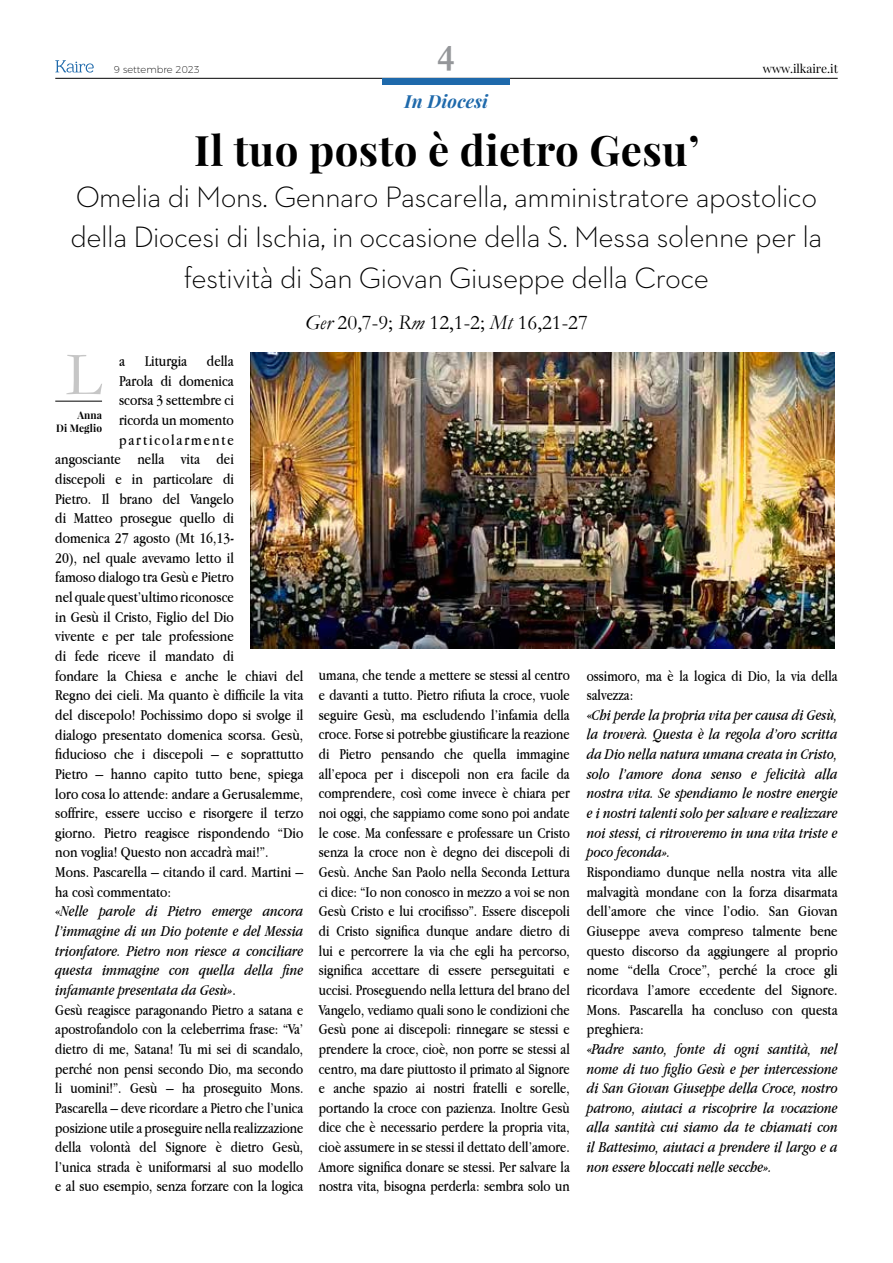
<style>
.page{position:relative;width:893px;height:1263px;background:#fff}
.page>*{position:absolute;margin:0;border:0;box-sizing:border-box;transform-origin:0 0}
.t1{font:63px "Garamond";color:#c6c6c6}
.t2{font:700 42px "Playfair Display";letter-spacing:.01em;color:#000}
.t3{font:700 37.5px "Garamond";color:#949699}
.t4{font:300 30px/40.5px "Neutraface 2 Text";letter-spacing:-.015em;color:#000;text-align:center}
.t5{font:21px "Garamond";color:#000}
.t6{font:italic 700 18px "Playfair Display";letter-spacing:.01em;color:#1e69ab}
.t7{font:15.75px/19.6px "Apple Garamond";color:#000;text-align:justify}
.t8{font:italic 15.75px/19.6px "Apple Garamond";color:#000}
.t9{font:15.75px "Apple Garamond";letter-spacing:.12em;color:#000}
.t10{font:12px "Playfair Display";color:#000}
.t11{font:700 10.5px/13.5px "Playfair Display";letter-spacing:.01em;color:#000;text-align:right;scale:.96 1}
.t12{font:200 9.9px "Montserrat";color:#000}
.s1{font-style:italic}
.s2{font-style:normal}
</style>
<div class="page">
<hr style="left:55px;top:78px;width:783px;height:1px;background:#000">
<div style="left:382px;top:78px;width:127px;height:7px;background:#1e69ab"></div>
<svg style="left:55px;top:60px;width:39px;height:13px"></svg>
<hr style="left:55px;top:401px;width:47px;height:1px;background:#000">
<img style="left:251px;top:352px;width:584px;height:296px">
<p class="t12" style="left:114px;top:62px;width:88px">9 settembre 2023</p>
<h3 class="t3" style="left:437px;top:36px;width:19px">4</h3>
<p class="t6" style="left:405px;top:89px;width:85px">In Diocesi</p>
<h2 class="t2" style="left:194px;top:123px;width:506px">Il tuo posto è dietro Gesu’</h2>
<p class="t10" style="left:763px;top:61px;width:77px">www.ilkaire.it</p>
<h3 class="t4" style="left:71px;top:176px;width:753px">Omelia di Mons. Gennaro Pascarella, amministratore apostolico della Diocesi di Ischia, in occasione della S. Messa solenne per la festività di San Giovan Giuseppe della Croce</h3>
<h3 class="t5" style="left:305px;top:310px;width:284px"><span class="s1">Ger</span> 20,7-9; <span class="s1">Rm</span> 12,1-2; <span class="s1">Mt</span> 16,21-27</h3>
<h1 class="t1" style="left:66px;top:336px;width:38px">L</h1>
<p class="t11" style="left:56px;top:408px;width:49px">Anna<br>Di Meglio</p>
<p class="t7" style="left:119px;top:351px;width:8px">a</p>
<p class="t7" style="left:145px;top:351px;width:44px">Liturgia</p>
<p class="t7" style="left:207px;top:351px;width:28px">della</p>
<p class="t7" style="left:119px;top:370px;width:116px">Parola di domenica</p>
<p class="t7" style="left:119px;top:390px;width:116px">scorsa 3 settembre ci</p>
<p class="t7" style="left:119px;top:410px;width:116px">ricorda un momento</p>
<p class="t9" style="left:119px;top:430px;width:116px">particolarmente</p>
<p class="t7" style="left:55px;top:449px;width:180px">angosciante nella vita dei</p>
<p class="t7" style="left:55px;top:469px;width:180px">discepoli e in particolare di</p>
<p class="t7" style="left:55px;top:488px;width:180px">Pietro. Il brano del Vangelo</p>
<p class="t7" style="left:55px;top:508px;width:180px">di Matteo prosegue quello di</p>
<p class="t7" style="left:55px;top:528px;width:180px">domenica 27 agosto (Mt 16,13-</p>
<p class="t7" style="left:55px;top:547px;width:180px">20), nel quale avevamo letto il</p>
<p class="t7" style="left:55px;top:567px;width:180px">famoso dialogo tra Gesù e Pietro</p>
<p class="t7" style="left:55px;top:587px;width:180px">nel quale quest’ultimo riconosce</p>
<p class="t7" style="left:55px;top:606px;width:180px">in Gesù il Cristo, Figlio del Dio</p>
<p class="t7" style="left:55px;top:626px;width:180px">vivente e per tale professione</p>
<p class="t7" style="left:55px;top:646px;width:180px">di fede riceve il mandato di</p>
<p class="t7" style="left:55px;top:665px;width:250px">fondare la Chiesa e anche le chiavi del</p>
<p class="t7" style="left:55px;top:685px;width:250px">Regno dei cieli. Ma quanto è difficile la vita</p>
<p class="t7" style="left:55px;top:705px;width:250px">del discepolo! Pochissimo dopo si svolge il</p>
<p class="t7" style="left:55px;top:724px;width:250px">dialogo presentato domenica scorsa. Gesù,</p>
<p class="t7" style="left:55px;top:744px;width:250px">fiducioso che i discepoli – e soprattutto</p>
<p class="t7" style="left:55px;top:764px;width:250px">Pietro – hanno capito tutto bene, spiega</p>
<p class="t7" style="left:55px;top:783px;width:250px">loro cosa lo attende: andare a Gerusalemme,</p>
<p class="t7" style="left:55px;top:803px;width:250px">soffrire, essere ucciso e risorgere il terzo</p>
<p class="t7" style="left:55px;top:823px;width:250px">giorno. Pietro reagisce rispondendo “Dio</p>
<p class="t7" style="left:55px;top:842px;width:215px">non voglia! Questo non accadrà mai!”.</p>
<p class="t7" style="left:55px;top:862px;width:250px">Mons. Pascarella – citando il card. Martini –</p>
<p class="t7" style="left:55px;top:882px;width:117px">ha così commentato:</p>
<p class="t8" style="left:55px;top:901px;width:250px"><span class="s2">«</span>Nelle parole di Pietro emerge ancora</p>
<p class="t8" style="left:55px;top:921px;width:250px">l’immagine di un Dio potente e del Messia</p>
<p class="t8" style="left:55px;top:941px;width:250px">trionfatore. Pietro non riesce a conciliare</p>
<p class="t8" style="left:55px;top:960px;width:250px">questa immagine con quella della fine</p>
<p class="t8" style="left:55px;top:980px;width:182px">infamante presentata da Gesù»<span class="s2">.</span></p>
<p class="t7" style="left:55px;top:999px;width:250px">Gesù reagisce paragonando Pietro a satana e</p>
<p class="t7" style="left:55px;top:1019px;width:250px">apostrofandolo con la celeberrima frase: “Va’</p>
<p class="t7" style="left:55px;top:1039px;width:249px">dietro di me, Satana! Tu mi sei di scandalo,</p>
<p class="t7" style="left:55px;top:1058px;width:250px">perché non pensi secondo Dio, ma secondo</p>
<p class="t7" style="left:55px;top:1078px;width:250px">li uomini!”. Gesù – ha proseguito Mons.</p>
<p class="t7" style="left:55px;top:1098px;width:250px">Pascarella – deve ricordare a Pietro che l’unica</p>
<p class="t7" style="left:55px;top:1117px;width:250px">posizione utile a proseguire nella realizzazione</p>
<p class="t7" style="left:55px;top:1137px;width:250px">della volontà del Signore è dietro Gesù,</p>
<p class="t7" style="left:55px;top:1156px;width:250px">l’unica strada è uniformarsi al suo modello</p>
<p class="t7" style="left:55px;top:1176px;width:250px">e al suo esempio, senza forzare con la logica</p>
<p class="t7" style="left:319px;top:665px;width:252px">umana, che tende a mettere se stessi al centro e davanti a tutto. Pietro rifiuta la croce, vuole seguire Gesù, ma escludendo l’infamia della croce. Forse si potrebbe giustificare la reazione di Pietro pensando che quella immagine all’epoca per i discepoli non era facile da comprendere, così come invece è chiara per noi oggi, che sappiamo come sono poi andate le cose. Ma confessare e professare un Cristo senza la croce non è degno dei discepoli di Gesù. Anche San Paolo nella Seconda Lettura ci dice: “Io non conosco in mezzo a voi se non Gesù Cristo e lui crocifisso”. Essere discepoli di Cristo significa dunque andare dietro di lui e percorrere la via che egli ha percorso, significa accettare di essere perseguitati e uccisi. Proseguendo nella lettura del brano del Vangelo, vediamo quali sono le condizioni che Gesù pone ai discepoli: rinnegare se stessi e prendere la croce, cioè, non porre se stessi al centro, ma dare piuttosto il primato al Signore e anche spazio ai nostri fratelli e sorelle, portando la croce con pazienza. Inoltre Gesù dice che è necessario perdere la propria vita, cioè assumere in se stessi il dettato dell’amore.<br>Amore significa donare se stessi. Per salvare la nostra vita, bisogna perderla: sembra solo un</p>
<p class="t8" style="left:587px;top:665px;width:252px"><span class="s2">ossimoro, ma è la logica di Dio, la via della salvezza:<br>«</span>Chi perde la propria vita per causa di Gesù, la troverà. Questa è la regola d’oro scritta da Dio nella natura umana creata in Cristo, solo l’amore dona senso e felicità alla nostra vita. Se spendiamo le nostre energie e i nostri talenti solo per salvare e realizzare noi stessi, ci ritroveremo in una vita triste e poco feconda».</p>
<p class="t7" style="left:587px;top:862px;width:252px;text-align:left">Rispondiamo dunque nella nostra vita alle malvagità mondane con la forza disarmata dell’amore che vince l’odio. San Giovan Giuseppe aveva compreso talmente bene questo discorso da aggiungere al proprio nome “della Croce”, perché la croce gli ricordava l’amore eccedente del Signore.<br>Mons. Pascarella ha concluso con questa preghiera:<br>«<span class="s1">Padre santo, fonte di ogni santità, nel nome di tuo figlio Gesù e per intercessione di San Giovan Giuseppe della Croce, nostro patrono, aiutaci a riscoprire la vocazione alla santità cui siamo da te chiamati con il Battesimo, aiutaci a prendere il largo e a non essere bloccati nelle secche».</span></p>
</div>
